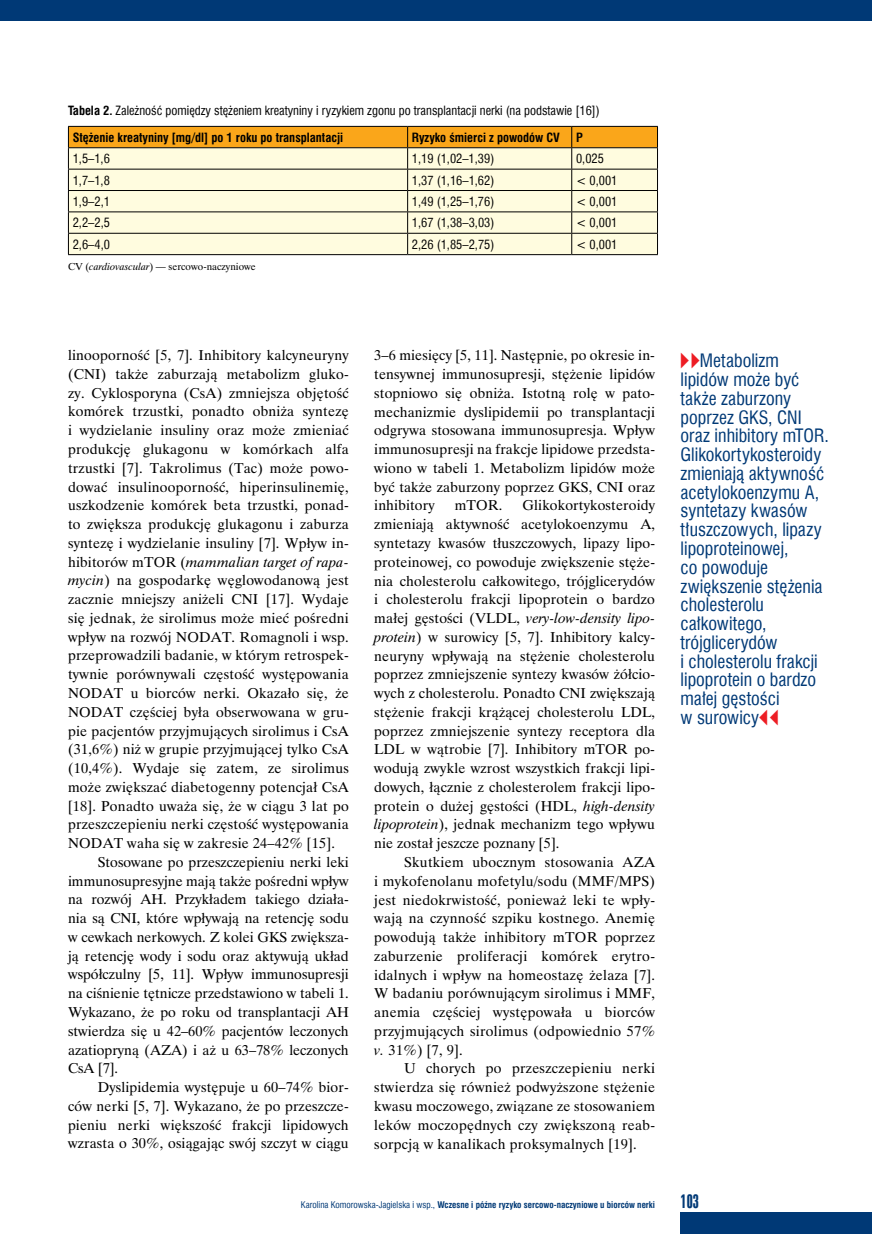
<style>
.page{position:relative;width:872px;height:1234px;background:#fff}
.page>*{position:absolute;margin:0;border:0;box-sizing:border-box;transform-origin:0 0}
.t1{font:18px/18.8px "Swis 721 Cn EU";color:#003976}
.t2{font:18px "Swis 924 EU";color:#003976}
.t3{font:14.25px/18.8px "Time Ibis EE";letter-spacing:.015em;color:#000;text-align:justify}
.t4{font:italic 14.25px "Time Ibis EE";letter-spacing:.015em;color:#000}
.t5{font:12.45px/26.5px "Swis 721 Cn EU";color:#000}
.t6{font:700 12.45px "Swis 721 Cn EU";color:#000}
.t7{font:10.05px "Time Ibis EE";color:#000}
.t8{font:700 9px "Swis 721 Cn EU";color:#003976}
.s1{font-weight:700}
.s2{font-style:italic}
.s3{font-style:normal}
.s4{font-family:"Newspaper Pi";color:#ed1d24}
.s5{font-weight:400}
</style>
<div class="page">
<div style="left:680px;top:1212px;width:192px;height:21px;background:#003976"></div>
<div style="left:0;top:0;width:872px;height:21px;background:#003976"></div>
<hr style="left:68px;top:254px;width:339px;height:1px;background:#000">
<hr style="left:407px;top:254px;width:165px;height:1px;background:#000">
<hr style="left:572px;top:254px;width:86px;height:1px;background:#000">
<svg style="left:68px;top:126px;width:590px;height:128px;background:#f2e3b5"></svg>
<hr style="left:68px;top:147px;width:339px;height:1px;background:#000">
<hr style="left:407px;top:147px;width:165px;height:1px;background:#000">
<hr style="left:572px;top:147px;width:86px;height:1px;background:#000">
<p class="t5" style="left:73px;top:97px;width:528px;text-indent:-5px"><span class="s1">Tabela 2.</span> Zależność pomiędzy stężeniem kreatyniny i ryzykiem zgonu po transplantacji nerki (na podstawie [16])<br><span class="s1">Stężenie kreatyniny [mg/dl] po 1 roku po transplantacji</span></p>
<p class="t6" style="left:412px;top:130px;width:150px">Ryzyko śmierci z powodów CV</p>
<p class="t6" style="left:576px;top:130px;width:8px">P</p>
<p class="t5" style="left:73px;top:145px;width:39px">1,5–1,6</p>
<p class="t5" style="left:412px;top:145px;width:84px">1,19 (1,02–1,39)</p>
<p class="t5" style="left:576px;top:145px;width:29px">0,025</p>
<p class="t5" style="left:73px;top:167px;width:39px">1,7–1,8</p>
<p class="t5" style="left:412px;top:167px;width:84px">1,37 (1,16–1,62)</p>
<p class="t5" style="left:576px;top:167px;width:43px">&lt; 0,001</p>
<p class="t5" style="left:73px;top:188px;width:39px">1,9–2,1</p>
<p class="t5" style="left:412px;top:188px;width:84px">1,49 (1,25–1,76)</p>
<p class="t5" style="left:576px;top:188px;width:43px">&lt; 0,001</p>
<p class="t5" style="left:73px;top:209px;width:39px">2,2–2,5</p>
<p class="t5" style="left:412px;top:209px;width:84px">1,67 (1,38–3,03)</p>
<p class="t5" style="left:576px;top:209px;width:43px">&lt; 0,001</p>
<p class="t5" style="left:73px;top:231px;width:39px">2,6–4,0</p>
<p class="t5" style="left:412px;top:231px;width:84px">2,26 (1,85–2,75)</p>
<p class="t5" style="left:576px;top:231px;width:43px">&lt; 0,001</p>
<p class="t7" style="left:68px;top:260px;width:189px">CV (<span class="s2">cardiovascular</span>) — sercowo-naczyniowe</p>
<p class="t3" style="left:68px;top:345px;width:282px">linooporność [5, 7]. Inhibitory kalcyneuryny</p>
<p class="t3" style="left:68px;top:364px;width:282px">(CNI) także zaburzają metabolizm gluko-</p>
<p class="t3" style="left:68px;top:383px;width:282px">zy. Cyklosporyna (CsA) zmniejsza objętość</p>
<p class="t3" style="left:68px;top:402px;width:282px">komórek trzustki, ponadto obniża syntezę</p>
<p class="t3" style="left:68px;top:421px;width:282px">i wydzielanie insuliny oraz może zmieniać</p>
<p class="t3" style="left:68px;top:439px;width:282px">produkcję glukagonu w komórkach alfa</p>
<p class="t3" style="left:68px;top:458px;width:282px">trzustki [7]. Takrolimus (Tac) może powo-</p>
<p class="t3" style="left:68px;top:477px;width:282px">dować insulinooporność, hiperinsulinemię,</p>
<p class="t3" style="left:68px;top:496px;width:282px">uszkodzenie komórek beta trzustki, ponad-</p>
<p class="t3" style="left:68px;top:514px;width:282px">to zwiększa produkcję glukagonu i zaburza</p>
<p class="t3" style="left:68px;top:533px;width:282px">syntezę i wydzielanie insuliny [7]. Wpływ in-</p>
<p class="t4" style="left:68px;top:552px;width:282px"><span class="s3">hibitorów mTOR (</span>mammalian target of rapa-</p>
<p class="t3" style="left:68px;top:571px;width:282px"><span class="s2">mycin</span>) na gospodarkę węglowodanową jest</p>
<p class="t3" style="left:68px;top:589px;width:282px">zacznie mniejszy aniżeli CNI [17]. Wydaje</p>
<p class="t3" style="left:68px;top:608px;width:282px">się jednak, że sirolimus może mieć pośredni</p>
<p class="t3" style="left:68px;top:627px;width:282px">wpływ na rozwój NODAT. Romagnoli i wsp.</p>
<p class="t3" style="left:68px;top:646px;width:282px">przeprowadzili badanie, w którym retrospek-</p>
<p class="t3" style="left:68px;top:664px;width:282px">tywnie porównywali częstość występowania</p>
<p class="t3" style="left:68px;top:683px;width:282px">NODAT u biorców nerki. Okazało się, że</p>
<p class="t3" style="left:68px;top:702px;width:282px">NODAT częściej była obserwowana w gru-</p>
<p class="t3" style="left:68px;top:721px;width:282px">pie pacjentów przyjmujących sirolimus i CsA</p>
<p class="t3" style="left:68px;top:739px;width:282px">(31,6%) niż w grupie przyjmującej tylko CsA</p>
<p class="t3" style="left:68px;top:758px;width:282px">(10,4%). Wydaje się zatem, ze sirolimus</p>
<p class="t3" style="left:68px;top:777px;width:282px">może zwiększać diabetogenny potencjał CsA</p>
<p class="t3" style="left:68px;top:796px;width:282px">[18]. Ponadto uważa się, że w ciągu 3 lat po</p>
<p class="t3" style="left:68px;top:814px;width:282px">przeszczepieniu nerki częstość występowania</p>
<p class="t3" style="left:68px;top:833px;width:268px">NODAT waha się w zakresie 24–42% [15].</p>
<p class="t3" style="left:98px;top:852px;width:252px">Stosowane po przeszczepieniu nerki leki</p>
<p class="t3" style="left:68px;top:871px;width:282px">immunosupresyjne mają także pośredni wpływ</p>
<p class="t3" style="left:68px;top:889px;width:282px">na rozwój AH. Przykładem takiego działa-</p>
<p class="t3" style="left:68px;top:908px;width:282px">nia są CNI, które wpływają na retencję sodu</p>
<p class="t3" style="left:68px;top:927px;width:282px">w cewkach nerkowych. Z kolei GKS zwiększa-</p>
<p class="t3" style="left:68px;top:946px;width:282px">ją retencję wody i sodu oraz aktywują układ</p>
<p class="t3" style="left:68px;top:964px;width:282px">współczulny [5, 11]. Wpływ immunosupresji</p>
<p class="t3" style="left:68px;top:983px;width:282px">na ciśnienie tętnicze przedstawiono w tabeli 1.</p>
<p class="t3" style="left:68px;top:1002px;width:282px">Wykazano, że po roku od transplantacji AH</p>
<p class="t3" style="left:68px;top:1021px;width:282px">stwierdza się u 42–60% pacjentów leczonych</p>
<p class="t3" style="left:68px;top:1039px;width:282px">azatiopryną (AZA) i aż u 63–78% leczonych</p>
<p class="t3" style="left:68px;top:1058px;width:52px">CsA [7].</p>
<p class="t3" style="left:98px;top:1077px;width:252px">Dyslipidemia występuje u 60–74% bior-</p>
<p class="t3" style="left:68px;top:1096px;width:282px">ców nerki [5, 7]. Wykazano, że po przeszcze-</p>
<p class="t3" style="left:68px;top:1114px;width:282px">pieniu nerki większość frakcji lipidowych</p>
<p class="t3" style="left:68px;top:1133px;width:282px">wzrasta o 30%, osiągając swój szczyt w ciągu</p>
<p class="t3" style="left:374px;top:346px;width:282px">3–6 miesięcy [5, 11]. Następnie, po okresie in&shy;tensywnej immunosupresji, stężenie lipidów stopniowo się obniża. Istotną rolę w pato&shy;mechanizmie dyslipidemii po transplantacji odgrywa stosowana immunosupresja. Wpływ immunosupresji na frakcje lipidowe przedsta&shy;wiono w tabeli 1. Metabolizm lipidów może być także zaburzony poprzez GKS, CNI oraz inhibitory</p>
<p class="t3" style="left:374px;top:496px;width:282px;text-indent:148px">Glikokortykosteroidy zmieniają aktywność acetylokoenzymu A, syntetazy kwasów tłuszczowych, lipazy lipo&shy;proteinowej, co powoduje zwiększenie stęże&shy;nia cholesterolu całkowitego, trójglicerydów i cholesterolu frakcji lipoprotein o bardzo małej gęstości (VLDL, <span class="s2">very-low-density lipo&shy;protein</span>) w surowicy [5, 7]. Inhibitory kalcy&shy;neuryny wpływają na stężenie cholesterolu poprzez zmniejszenie syntezy kwasów żółcio&shy;wych z cholesterolu. Ponadto CNI zwiększają stężenie frakcji krążącej cholesterolu LDL, poprzez zmniejszenie syntezy receptora dla LDL w wątrobie [7]. Inhibitory mTOR po&shy;wodują zwykle wzrost wszystkich frakcji lipi&shy;dowych, łącznie z cholesterolem frakcji lipo&shy;protein o dużej gęstości (HDL, <span class="s2">high-density lipoprotein</span>), jednak mechanizm tego wpływu nie został jeszcze poznany [5].</p>
<p class="t3" style="left:374px;top:852px;width:282px;text-indent:30px">Skutkiem ubocznym stosowania AZA i mykofenolanu mofetylu/sodu (MMF/MPS) jest niedokrwistość, ponieważ leki te wpły&shy;wają na czynność szpiku kostnego. Anemię powodują także inhibitory mTOR poprzez zaburzenie proliferacji komórek erytro&shy;idalnych i wpływ na homeostazę żelaza [7].<br>W badaniu porównującym sirolimus i MMF, anemia częściej występowała u biorców przyjmujących sirolimus (odpowiednio 57% <span class="s2">v.</span> 31%) [7, 9].</p>
<p class="t3" style="left:374px;top:1058px;width:282px;text-indent:30px">U chorych po przeszczepieniu nerki stwierdza się również podwyższone stężenie kwasu moczowego, związane ze stosowaniem leków moczopędnych czy zwiększoną reab&shy;sorpcją w kanalikach proksymalnych [19].</p>
<p class="t3" style="left:455px;top:496px;width:49px">mTOR.</p>
<p class="t1" style="left:680px;top:351px;width:150px"><span class="s4">VV</span>Metabolizm lipidów może być także zaburzony poprzez GKS, CNI oraz inhibitory mTOR.<br>Glikokortykosteroidy zmieniają aktywność acetylokoenzymu A, syntetazy kwasów tłuszczowych, lipazy lipoproteinowej,<br>co powoduje zwiększenie stężenia cholesterolu całkowitego, trójglicerydów<br>i cholesterolu frakcji lipoprotein o bardzo małej gęstości<br>w surowicy<span class="s4">CC</span></p>
<p class="t8" style="left:301px;top:1198px;width:355px"><span class="s5">Karolina Komorowska-Jagielska i wsp.,</span> Wczesne i późne ryzyko sercowo-naczyniowe u biorców nerki</p>
<p class="t2" style="left:680px;top:1189px;width:20px">103</p>
</div>
